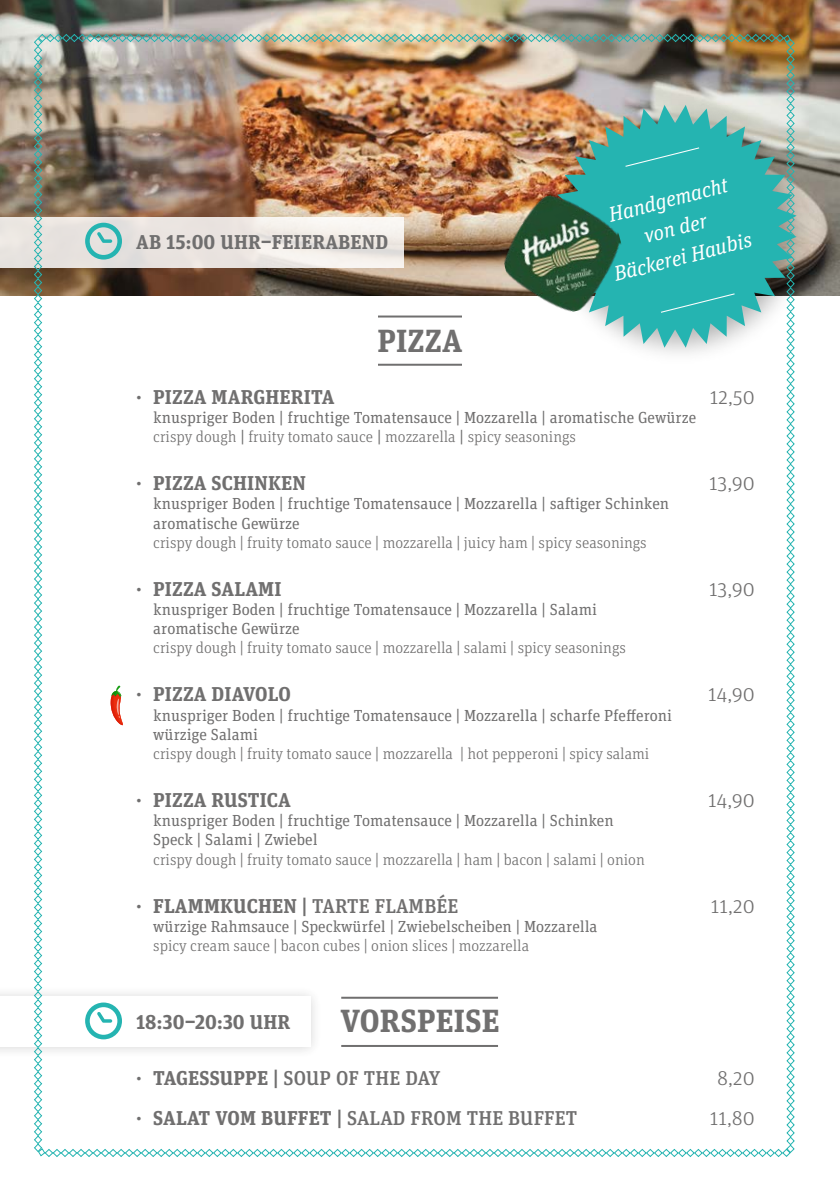
<style>
.page{position:relative;width:840px;height:1191px;background:#fff}
.page>*{position:absolute;margin:0;border:0;box-sizing:border-box;transform-origin:0 0}
.t1{font:700 32px "Unit Slab Pro";letter-spacing:.01em;color:#706f6f}
.t2{font:italic 21px/29.4px "Unit Slab Pro";color:#fff;text-align:center}
.t3{font:700 20px "Unit Slab Pro";letter-spacing:.01em;color:#706f6f}
.t4{font:300 20px "Unit Slab Pro";color:#706f6f}
.t5{font:500 20px "Unit Slab Pro";letter-spacing:.01em;color:#706f6f}
.t6{font:16px/19.2px "Unit Slab Pro";color:#706f6f}
.t7{font:300 16px "Unit Slab Pro";color:#706f6f}
.s1{font-weight:300}
.s2{font-weight:500}
.s3{font-weight:700}
</style>
<div class="page">
<img style="left:0;top:0;width:839px;height:295px">
<div style="left:0;top:217px;width:403px;height:50px;background:#eae5e0"></div>
<div style="left:0;top:984px;width:322px;height:75px;background:#f8f8f8"></div>
<div style="left:0;top:996px;width:310px;height:51px;background:#fff"></div>
<div style="left:541px;top:92px;width:275px;height:276px;background:#000;opacity:.3"></div>
<img style="left:34px;top:34px;width:760px;height:1123px">
<p class="t3" style="left:136px;top:227px;width:253px">AB 15:00 UHR–FEIERABEND</p>
<h1 class="t1" style="left:377px;top:317px;width:87px">PIZZA</h1>
<h2 class="t2" style="left:596px;top:202px;width:143px;rotate:-14deg">Handgemacht von der<br>Bäckerei Haubis</h2>
<p class="t3" style="left:136px;top:382px;width:200px">· PIZZA MARGHERITA</p>
<p class="t4" style="left:709px;top:384px;width:47px">12,50</p>
<p class="t6" style="left:153px;top:407px;width:544px">knuspriger Boden | fruchtige Tomatensauce | Mozzarella | aromatische Gewürze <span class="s1">crispy dough</span> | <span class="s1">fruity tomato sauce</span> | <span class="s1">mozzarella</span> | <span class="s1">spicy seasonings</span></p>
<p class="t3" style="left:136px;top:468px;width:171px">· PIZZA SCHINKEN</p>
<p class="t4" style="left:708px;top:470px;width:47px">13,90</p>
<p class="t6" style="left:153px;top:494px;width:517px">knuspriger Boden | fruchtige Tomatensauce | Mozzarella | saftiger Schinken aromatische Gewürze</p>
<p class="t7" style="left:153px;top:532px;width:494px">crispy dough | fruity tomato sauce | mozzarella | juicy ham | spicy seasonings</p>
<p class="t3" style="left:136px;top:574px;width:147px">· PIZZA SALAMI</p>
<p class="t4" style="left:708px;top:576px;width:47px">13,90</p>
<p class="t6" style="left:153px;top:599px;width:445px">knuspriger Boden | fruchtige Tomatensauce | Mozzarella | Salami aromatische Gewürze</p>
<p class="t7" style="left:153px;top:637px;width:474px">crispy dough | fruity tomato sauce | mozzarella | salami | spicy seasonings</p>
<p class="t3" style="left:136px;top:680px;width:156px">· PIZZA DIAVOLO</p>
<p class="t4" style="left:707px;top:681px;width:48px">14,90</p>
<p class="t6" style="left:153px;top:705px;width:520px">knuspriger Boden | fruchtige Tomatensauce | Mozzarella | scharfe Pfefferoni würzige Salami</p>
<p class="t7" style="left:153px;top:743px;width:497px">crispy dough | fruity tomato sauce | mozzarella | hot pepperoni | spicy salami</p>
<p class="t3" style="left:136px;top:785px;width:156px">· PIZZA RUSTICA</p>
<p class="t4" style="left:707px;top:787px;width:48px">14,90</p>
<p class="t6" style="left:153px;top:810px;width:462px">knuspriger Boden | fruchtige Tomatensauce | Mozzarella | Schinken<br>Speck | Salami | Zwiebel</p>
<p class="t7" style="left:153px;top:849px;width:492px">crispy dough | fruity tomato sauce | mozzarella | ham | bacon | salami | onion</p>
<p class="t3" style="left:136px;top:891px;width:323px">· FLAMMKUCHEN | <span class="s2">TARTE FLAMBÉE</span></p>
<p class="t4" style="left:710px;top:893px;width:45px">11,20</p>
<p class="t6" style="left:153px;top:916px;width:445px">würzige Rahmsauce | Speckwürfel | Zwiebelscheiben | Mozzarella</p>
<p class="t7" style="left:153px;top:935px;width:377px">spicy cream sauce | bacon cubes | onion slices | mozzarella</p>
<p class="t3" style="left:136px;top:1007px;width:155px">18:30–20:30 UHR</p>
<h1 class="t1" style="left:340px;top:997px;width:160px">VORSPEISE</h1>
<p class="t3" style="left:136px;top:1063px;width:305px">· TAGESSUPPE | <span class="s2">SOUP OF THE DAY</span></p>
<p class="t4" style="left:716px;top:1065px;width:39px">8,20</p>
<p class="t5" style="left:136px;top:1104px;width:442px"><span class="s3">· SALAT VOM BUFFET |</span> SALAD FROM THE BUFFET</p>
<p class="t4" style="left:709px;top:1105px;width:46px">11,80</p>
</div>
